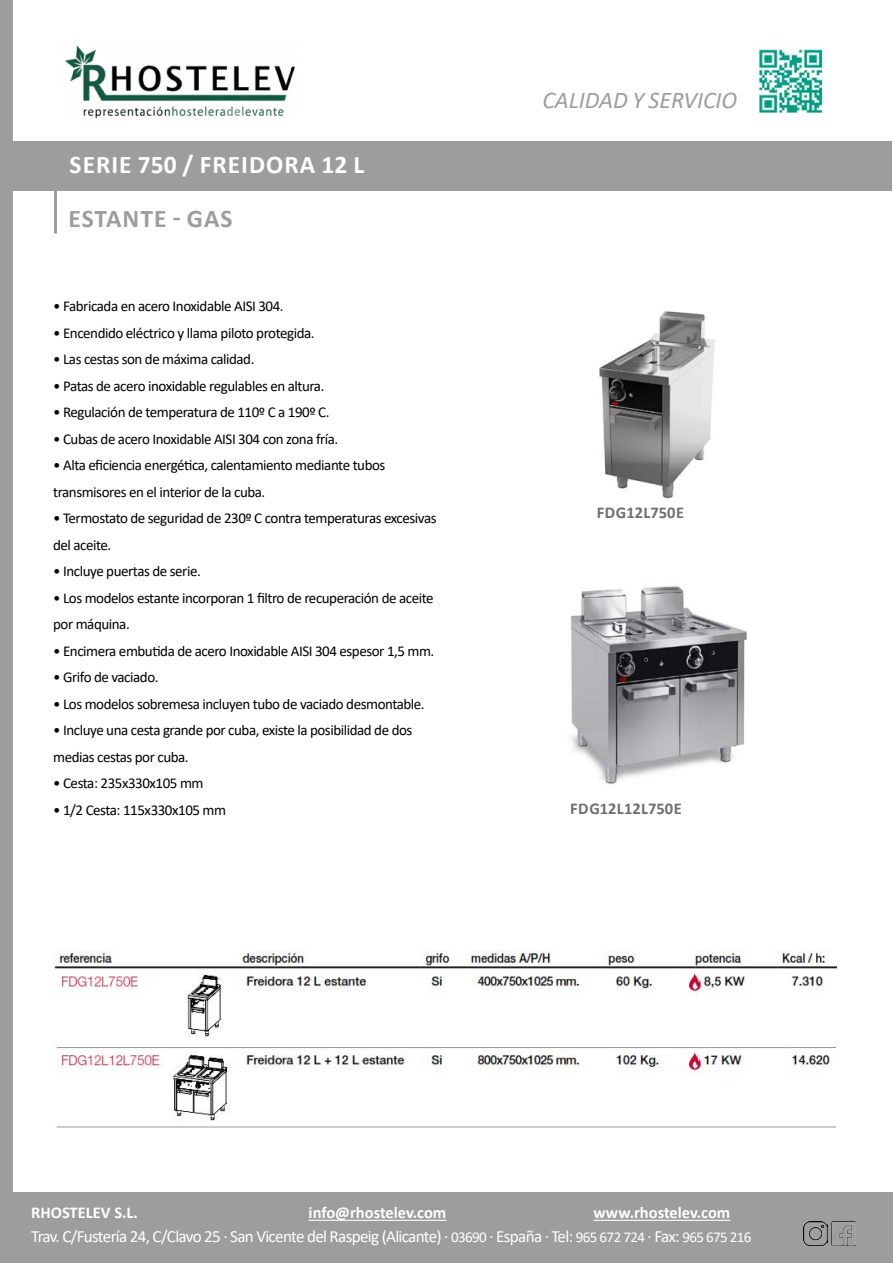
<style>
.page{position:relative;width:893px;height:1263px;background:#fff}
.page>*{position:absolute;margin:0;border:0;box-sizing:border-box;transform-origin:0 0}
.t1{font:700 25.5px "Calibri";letter-spacing:.04em;color:#fff}
.t2{font:700 25.5px "Calibri";letter-spacing:.04em;color:#9d9d9c}
.t3{font:italic 24px "Calibri";color:#9d9d9c}
.t4{font:17.1px "Calibri";letter-spacing:-.04em;color:#fff}
.t5{font:700 16.5px "Calibri";color:#fff}
.t6{font:700 16.5px "Calibri";letter-spacing:.01em;color:#6f6f6f}
.t7{font:15px/26.5px "Calibri";letter-spacing:-.03em;color:#000}
.s1{font-size:15px}
</style>
<div class="page">
<img style="left:56px;top:970px;width:779px;height:158px">
<img style="left:54px;top:950px;width:783px;height:19px">
<img style="left:599px;top:311px;width:116px;height:188px">
<img style="left:570px;top:586px;width:177px;height:199px">
<div style="left:0;top:0;width:12px;height:1212px;background:#9d9d9c"></div>
<div style="left:1px;top:141px;width:891px;height:49px;background:#9d9d9c"></div>
<hr style="left:54px;top:190px;width:3px;height:44px;background:#9d9d9c">
<div style="left:0;top:1193px;width:893px;height:70px;background:#9d9d9c"></div>
<hr style="left:309px;top:1220px;width:137px;height:1px;background:#fff">
<hr style="left:594px;top:1220px;width:136px;height:1px;background:#fff">
<img style="left:831px;top:1221px;width:24px;height:24px">
<img style="left:803px;top:1221px;width:25px;height:24px">
<img style="left:65px;top:45px;width:230px;height:73px">
<img style="left:758px;top:47px;width:65px;height:66px">
<div style="left:237px;top:991px;width:179px;height:37px;background:#fff"></div>
<div style="left:239px;top:1069px;width:178px;height:37px;background:#fff"></div>
<h1 class="t1" style="left:70px;top:147px;width:296px">SERIE 750 / FREIDORA 12 L</h1>
<h1 class="t2" style="left:69px;top:201px;width:165px">ESTANTE - GAS</h1>
<p class="t7" style="left:53px;top:292px;width:232px">• Fabricada en acero Inoxidable AISI 304.</p>
<p class="t7" style="left:53px;top:319px;width:263px">• Encendido eléctrico y llama piloto protegida.</p>
<p class="t7" style="left:53px;top:345px;width:203px">• Las cestas son de máxima calidad.</p>
<p class="t7" style="left:53px;top:372px;width:273px">• Patas de acero inoxidable regulables en altura.</p>
<p class="t7" style="left:53px;top:398px;width:278px">• Regulación de temperatura de 110º C a 190º C.</p>
<p class="t7" style="left:53px;top:425px;width:287px">• Cubas de acero Inoxidable AISI 304 con zona fría.</p>
<p class="t7" style="left:53px;top:451px;width:334px">• Alta eficiencia energética, calentamiento mediante tubos transmisores en el interior de la cuba.</p>
<p class="t7" style="left:53px;top:504px;width:385px">• Termostato de seguridad de 230º C contra temperaturas excesivas del aceite.</p>
<p class="t7" style="left:53px;top:557px;width:149px">• Incluye puertas de serie.</p>
<p class="t7" style="left:53px;top:584px;width:382px">• Los modelos estante incorporan 1 filtro de recuperación de aceite por máquina.</p>
<p class="t7" style="left:53px;top:637px;width:383px">• Encimera embutida de acero Inoxidable AISI 304 espesor 1,5 mm.</p>
<p class="t7" style="left:53px;top:663px;width:107px">• Grifo de vaciado.</p>
<p class="t7" style="left:53px;top:690px;width:373px">• Los modelos sobremesa incluyen tubo de vaciado desmontable.</p>
<p class="t7" style="left:53px;top:716px;width:361px">• Incluye una cesta grande por cuba, existe la posibilidad de dos medias cestas por cuba.</p>
<p class="t7" style="left:53px;top:769px;width:152px">• Cesta: 235x330x105 mm</p>
<p class="t7" style="left:53px;top:796px;width:174px">• 1/2 Cesta: 115x330x105 mm</p>
<h2 class="t3" style="left:542px;top:84px;width:196px">CALIDAD Y SERVICIO</h2>
<p class="t6" style="left:597px;top:501px;width:89px">FDG12L750E</p>
<p class="t6" style="left:570px;top:797px;width:113px">FDG12L12L750E</p>
<p class="t5" style="left:31px;top:1201px;width:108px">RHOSTELEV S.L.</p>
<p class="t5" style="left:309px;top:1201px;width:139px">info@rhostelev.com</p>
<p class="t5" style="left:594px;top:1201px;width:138px">www.rhostelev.com</p>
<p class="t4" style="left:31px;top:1225px;width:722px">Trav. C/Fustería 24, C/Clavo 25 · San Vicente del Raspeig (Alicante) · <span class="s1">03690</span> · España · Tel: <span class="s1">965 672 724</span> · Fax: <span class="s1">965 675 216</span></p>
</div>
